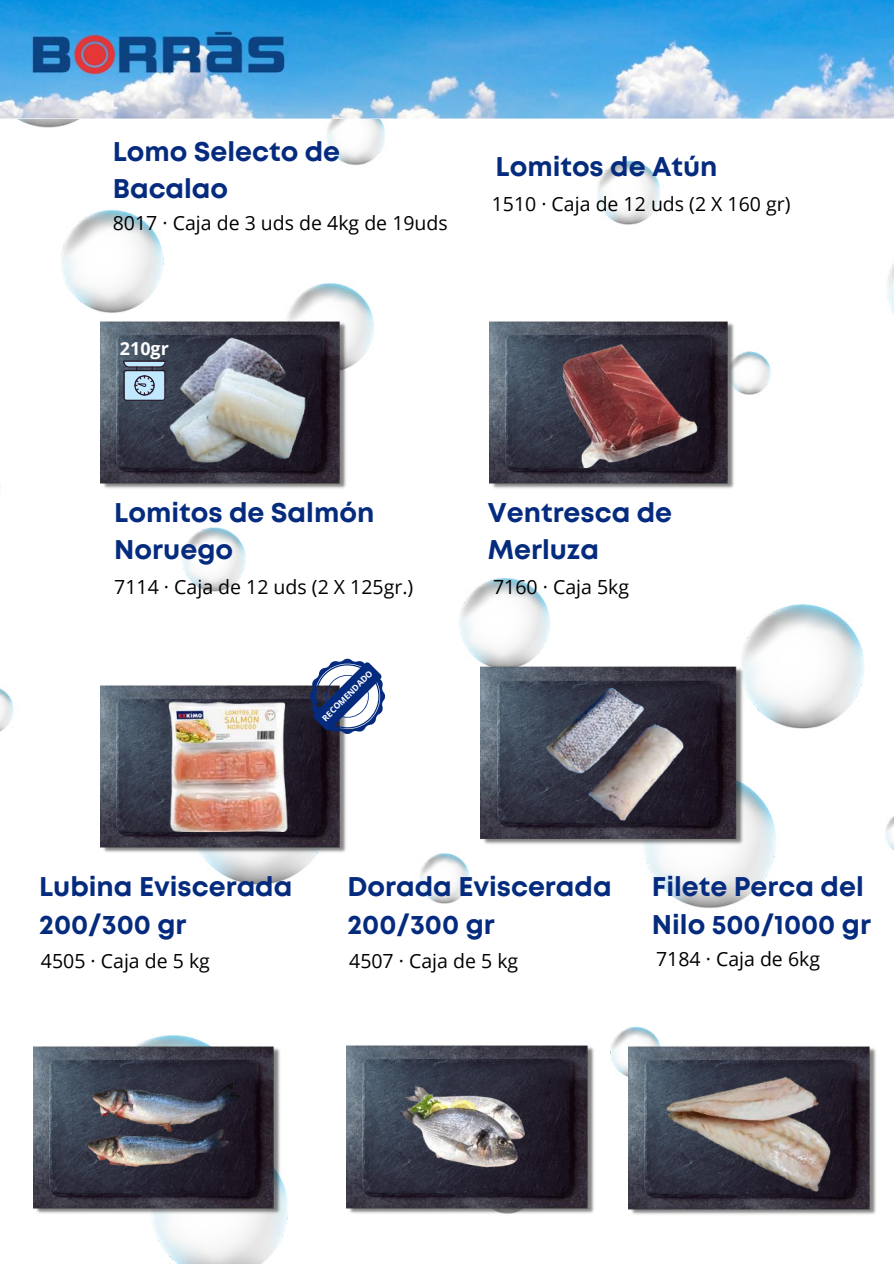
<style>
.page{position:relative;width:894px;height:1264px;background:#fff}
.page>*{position:absolute;margin:0;border:0;box-sizing:border-box;transform-origin:0 0}
.t1{font:700 27px/37.2px "Mont";color:#052b7e}
.t2{font:19.5px "Open Sans";color:#000}
.t3{font:700 17.85px "Open Sans";color:#fff}
.t4{font:700 8.4px "Open Sans";color:#fff}
</style>
<div class="page">
<img style="left:0;top:118px;width:893px;height:1145px">
<img style="left:0;top:0;width:893px;height:118px">
<img style="left:100px;top:320px;width:247px;height:170px">
<img style="left:154px;top:337px;width:165px;height:137px">
<svg style="left:123px;top:360px;width:42px;height:41px;background:#91aabe"></svg>
<img style="left:489px;top:320px;width:246px;height:170px">
<img style="left:550px;top:343px;width:150px;height:125px">
<img style="left:100px;top:684px;width:247px;height:170px">
<img style="left:149px;top:699px;width:159px;height:132px">
<img style="left:480px;top:665px;width:263px;height:181px">
<img style="left:539px;top:670px;width:149px;height:155px">
<img style="left:33px;top:1045px;width:248px;height:170px">
<img style="left:347px;top:1044px;width:248px;height:171px">
<img style="left:76px;top:1077px;width:164px;height:101px">
<img style="left:393px;top:1080px;width:155px;height:95px">
<img style="left:628px;top:1045px;width:248px;height:171px">
<img style="left:664px;top:1067px;width:175px;height:132px">
<svg style="left:309px;top:658px;width:76px;height:76px"></svg>
<p class="t1" style="left:113px;top:135px;width:229px">Lomo Selecto de<br>Bacalao</p>
<p class="t2" style="left:113px;top:209px;width:336px">8017 · Caja de 3 uds de 4kg de 19uds</p>
<p class="t3" style="left:120px;top:336px;width:50px">210gr</p>
<p class="t1" style="left:495px;top:150px;width:223px">Lomitos de Atún</p>
<p class="t2" style="left:491px;top:190px;width:300px">1510 · Caja de 12 uds (2 X 160 gr)</p>
<p class="t1" style="left:114px;top:495px;width:261px">Lomitos de Salmón<br>Noruego</p>
<p class="t2" style="left:114px;top:573px;width:300px">7114 · Caja de 12 uds (2 X 125gr.)</p>
<p class="t4" style="left:319px;top:715px;width:69px;rotate:-45deg">RECOMENDADO</p>
<p class="t1" style="left:487px;top:495px;width:186px">Ventresca de<br>Merluza</p>
<p class="t2" style="left:493px;top:573px;width:137px">7160 · Caja 5kg</p>
<p class="t1" style="left:39px;top:870px;width:255px">Lubina Eviscerada<br>200/300 gr</p>
<p class="t2" style="left:41px;top:947px;width:170px">4505 · Caja de 5 kg</p>
<p class="t1" style="left:347px;top:870px;width:266px">Dorada Eviscerada<br>200/300 gr</p>
<p class="t2" style="left:349px;top:947px;width:170px">4507 · Caja de 5 kg</p>
<p class="t1" style="left:651px;top:870px;width:220px">Filete Perca del<br>Nilo 500/1000 gr</p>
<p class="t2" style="left:656px;top:945px;width:165px">7184 · Caja de 6kg</p>
</div>
